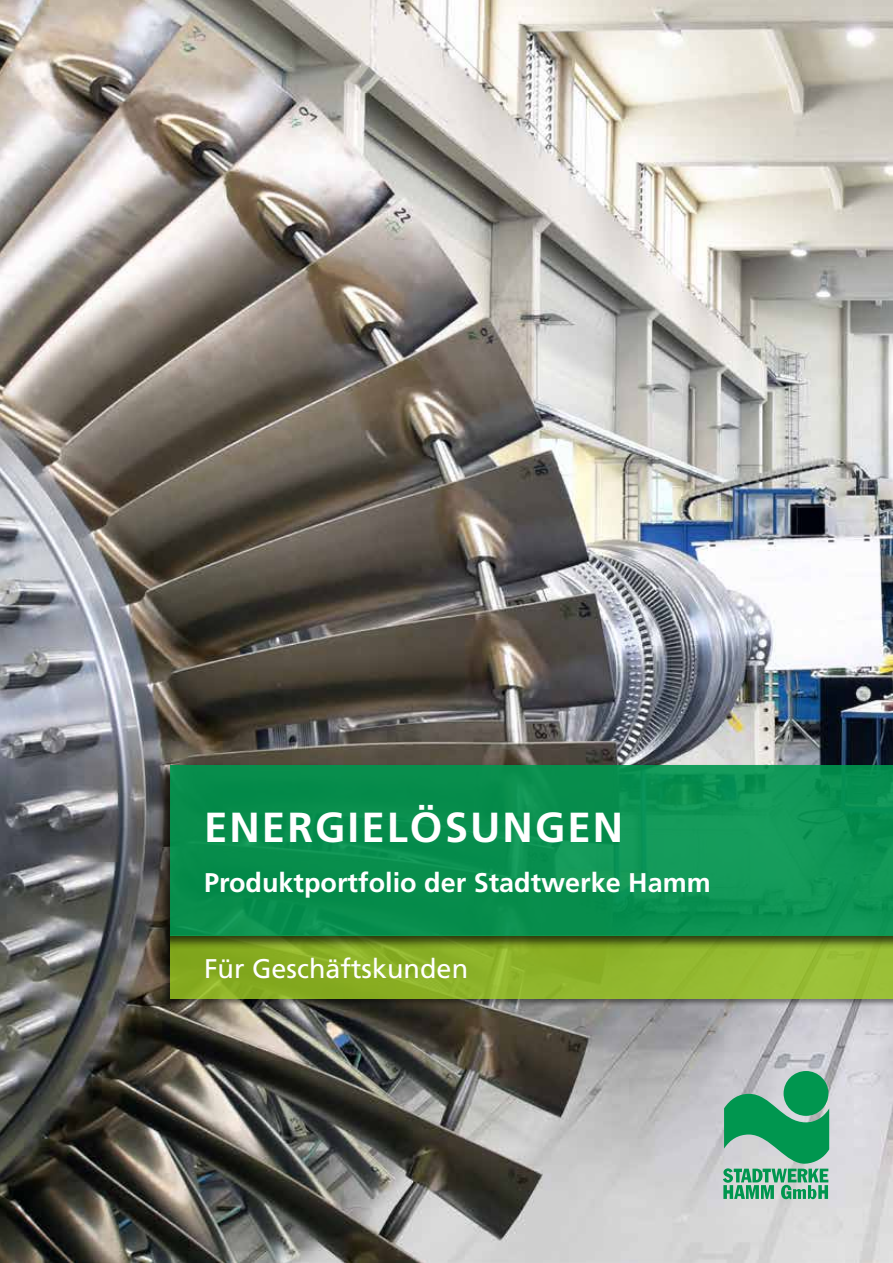
<style>
.page{position:relative;width:893px;height:1263px;background:#fff}
.page>*{position:absolute;margin:0;border:0;box-sizing:border-box;transform-origin:0 0}
.t1{font:700 42px "Frutiger";letter-spacing:.05em;color:#fff}
.t2{font:700 27px "Frutiger";color:#fff}
.t3{font:27px "Frutiger";color:#fff}
</style>
<div class="page">
<img style="left:0;top:0;width:893px;height:1263px">
<div style="left:162px;top:934px;width:731px;height:73px;background:#000;opacity:.5"></div>
<div style="left:170px;top:935px;width:723px;height:64px;background:linear-gradient(to right,#83a81d,#9bc038)"></div>
<svg style="left:723px;top:1094px;width:106px;height:105px;background:#58af87"></svg>
<div style="left:784px;top:1071px;width:44px;height:45px;background:#00964f;border-radius:50%"></div>
<div style="left:156px;top:763px;width:737px;height:186px;background:#000;opacity:.75"></div>
<div style="left:170px;top:765px;width:723px;height:170px;background:linear-gradient(to right,#058b49,#0f9657)"></div>
<h1 class="t1" style="left:204px;top:802px;width:421px">ENERGIELÖSUNGEN</h1>
<p class="t2" style="left:204px;top:866px;width:508px">Produktportfolio der Stadtwerke Hamm</p>
<p class="t3" style="left:204px;top:953px;width:266px">Für Geschäftskunden</p>
</div>
